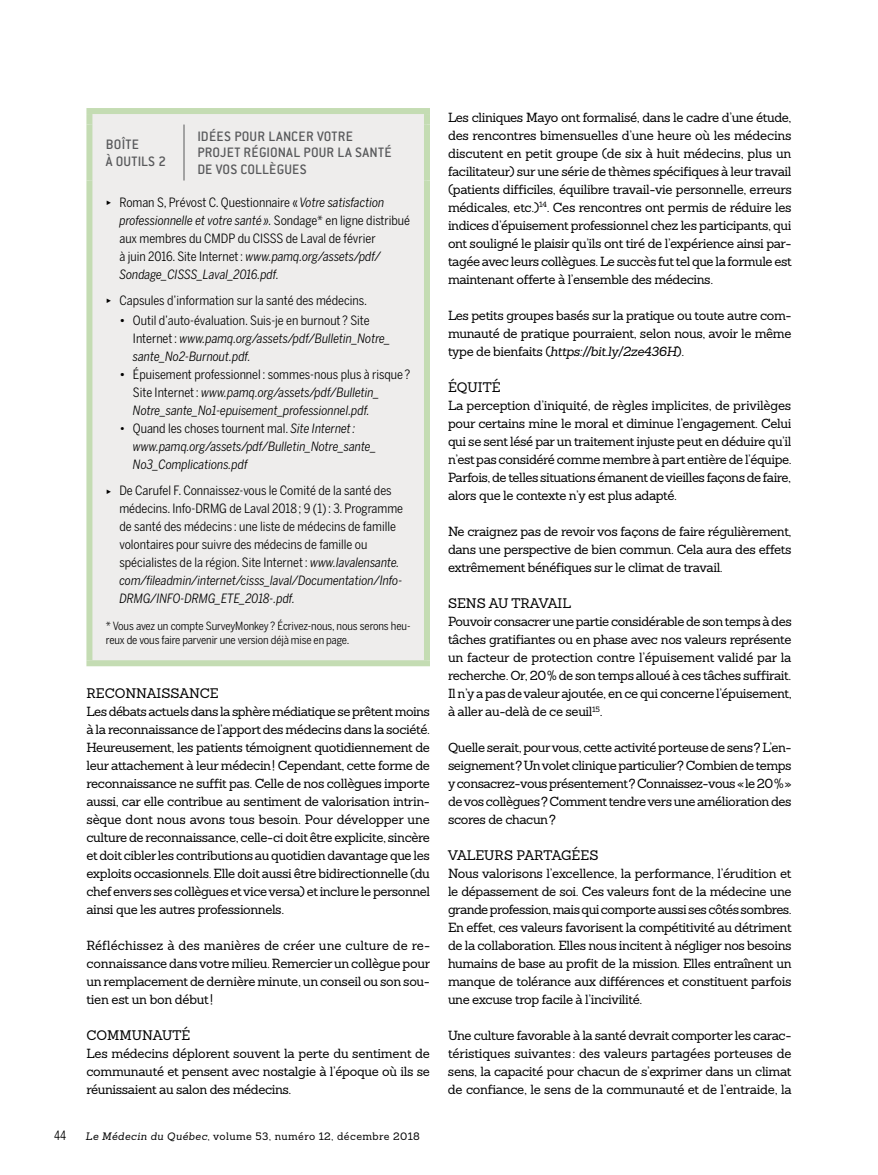
<style>
.page{position:relative;width:878px;height:1175px;background:#fff}
.page>*{position:absolute;margin:0;border:0;box-sizing:border-box;transform-origin:0 0}
.t1{font:500 15px/16.5px "Conduit ITC Std";letter-spacing:.02em;color:#58595b}
.t2{font:300 15px "Conduit ITC Std";color:#000;scale:.8 1}
.t3{font:13.5px "Sanchez Slab";color:#000}
.t4{font:12.9px/18px "Sanchez Slab";letter-spacing:-.03em;color:#000;text-align:justify}
.t5{font:12.75px/18px "Benton Sans Cond";color:#000}
.t6{font:italic 12.75px/18px "Benton Sans Cond";color:#000}
.t7{font:11.25px/13.5px "Benton Sans Cond";letter-spacing:-.01em;color:#000}
.t8{font:10.5px "Sanchez Slab";letter-spacing:.04em;color:#000}
.s1{font-style:italic}
.s2{font-weight:500;font-style:normal}
.s3{font-style:normal}
</style>
<div class="page">
<div style="left:92px;top:114px;width:332px;height:546px;background:#eeedec"></div>
<hr style="left:184px;top:124px;width:1px;height:56px;background:#58595b">
<div style="left:86px;top:108px;width:98px;height:6px;background:#c4dcb3"></div>
<div style="left:86px;top:114px;width:6px;height:10px;background:#c4dcb3"></div>
<div style="left:184px;top:108px;width:246px;height:6px;background:#c4dcb3"></div>
<div style="left:424px;top:114px;width:6px;height:10px;background:#c4dcb3"></div>
<div style="left:86px;top:124px;width:6px;height:56px;background:#c4dcb3"></div>
<div style="left:424px;top:124px;width:6px;height:56px;background:#c4dcb3"></div>
<div style="left:86px;top:180px;width:6px;height:480px;background:#c4dcb3"></div>
<div style="left:424px;top:180px;width:6px;height:480px;background:#c4dcb3"></div>
<div style="left:86px;top:660px;width:98px;height:6px;background:#c4dcb3"></div>
<div style="left:184px;top:660px;width:246px;height:6px;background:#c4dcb3"></div>
<svg style="left:107px;top:201px;width:4px;height:4px"></svg>
<svg style="left:107px;top:299px;width:4px;height:4px"></svg>
<svg style="left:107px;top:489px;width:4px;height:5px"></svg>
<p class="t1" style="left:106px;top:136px;width:62px">BOÎTE<br>À OUTILS 2</p>
<p class="t1" style="left:197px;top:127px;width:196px">IDÉES POUR LANCER VOTRE<br>PROJET RÉGIONAL POUR LA SANTÉ<br>DE VOS COLLÈGUES</p>
<p class="t5" style="left:119px;top:193px;width:292px">Roman S, Prévost C. Questionnaire «<span class="s1">Votre satisfaction professionnelle et votre santé ».</span> Sondage* en ligne distribué aux membres du CMDP du CISSS de Laval de février<br>à juin 2016. Site Internet: <span class="s1">www.pamq.org/assets/pdf/ Sondage_CISSS_Laval_2016.pdf.</span></p>
<p class="t5" style="left:119px;top:291px;width:249px">Capsules d’information sur la santé des médecins.</p>
<p class="t6" style="left:133px;top:311px;width:259px;text-indent:-14px"><span class="s2">•</span> <span class="s3">Outil d’auto-évaluation. Suis-je en burnout ? Site<br>Internet:</span> www.pamq.org/assets/pdf/Bulletin_Notre_ sante_No2-Burnout.pdf.</p>
<p class="t6" style="left:133px;top:365px;width:279px;text-indent:-14px"><span class="s2">•</span> <span class="s3">Épuisement professionnel : sommes-nous plus à risque ?<br>Site Internet:</span> www.pamq.org/assets/pdf/Bulletin_<br>Notre_sante_No1-epuisement_professionnel.pdf.</p>
<p class="t6" style="left:133px;top:419px;width:245px;text-indent:-14px"><span class="s3">• Quand les choses tournent mal.</span> Site Internet: www.pamq.org/assets/pdf/Bulletin_Notre_sante_<br>No3_Complications.pdf</p>
<p class="t5" style="left:119px;top:482px;width:285px">De Carufel F. Connaissez-vous le Comité de la santé des médecins. Info-DRMG de Laval 2018; 9 (1): 3. Programme de santé des médecins : une liste de médecins de famille volontaires pour suivre des médecins de famille ou spécialistes de la région. Site Internet: <span class="s1">www.lavalensante. com/fileadmin/internet/cisss_laval/Documentation/Info-DRMG/INFO-DRMG_ETE_2018-.pdf.</span></p>
<p class="t7" style="left:106px;top:619px;width:306px">* Vous avez un compte SurveyMonkey? Écrivez-nous, nous serons heu&shy;reux de vous faire parvenir une version déjà mise en page.</p>
<p class="t3" style="left:86px;top:684px;width:134px">RECONNAISSANCE</p>
<p class="t4" style="left:86px;top:702px;width:345px">Les débats actuels dans la sphère médiatique se prêtent moins à la reconnaissance de l’apport des médecins dans la société.<br>Heureusement, les patients témoignent quotidiennement de leur attachement à leur médecin! Cependant, cette forme de reconnaissance ne suffit pas. Celle de nos collègues importe aussi, car elle contribue au sentiment de valorisation intrin&shy;sèque dont nous avons tous besoin. Pour développer une culture de reconnaissance, celle-ci doit être explicite, sincère et doit cibler les contributions au quotidien davantage que les exploits occasionnels. Elle doit aussi être bidirectionnelle (du chef envers ses collègues et vice versa) et inclure le personnel ainsi que les autres professionnels.</p>
<p class="t4" style="left:86px;top:936px;width:345px;text-align:left">Réfléchissez à des manières de créer une culture de re-- connaissance dans votre milieu. Remercier un collègue pour un remplacement de dernière minute, un conseil ou son sou&shy;tien est un bon début!</p>
<p class="t3" style="left:86px;top:1026px;width:105px">COMMUNAUTÉ</p>
<p class="t4" style="left:86px;top:1044px;width:345px">Les médecins déplorent souvent la perte du sentiment de communauté et pensent avec nostalgie à l’époque où ils se réunissaient au salon des médecins.</p>
<p class="t2" style="left:54px;top:1126px;width:17px">44</p>
<p class="t8" style="left:86px;top:1129px;width:336px"><span class="s1">Le Médecin du Québec</span>, volume 53, numéro 12, décembre 2018</p>
<p class="t4" style="left:448px;top:108px;width:345px">Les cliniques Mayo ont formalisé, dans le cadre d’une étude, des rencontres bimensuelles d’une heure où les médecins discutent en petit groupe (de six à huit médecins, plus un facilitateur) sur une série de thèmes spécifiques à leur travail (patients difficiles, équilibre travail-vie personnelle, erreurs médicales, etc.)<sup>14</sup>. Ces rencontres ont permis de réduire les indices d’épuisement professionnel chez les participants, qui ont souligné le plaisir qu’ils ont tiré de l’expérience ainsi par&shy;tagée avec leurs collègues. Le succès fut tel que la formule est maintenant offerte à l’ensemble des médecins.</p>
<p class="t4" style="left:448px;top:306px;width:345px">Les petits groupes basés sur la pratique ou toute autre com&shy;munauté de pratique pourraient, selon nous, avoir le même type de bienfaits (<span class="s1">https://bit.ly/2ze436H</span>).</p>
<p class="t3" style="left:448px;top:378px;width:54px">ÉQUITÉ</p>
<p class="t4" style="left:448px;top:396px;width:345px">La perception d’iniquité, de règles implicites, de privilèges pour certains mine le moral et diminue l’engagement. Celui qui se sent lésé par un traitement injuste peut en déduire qu’il n’est pas considéré comme membre à part entière de l’équipe.<br>Parfois, de telles situations émanent de vieilles façons de faire, alors que le contexte n’y est plus adapté.</p>
<p class="t4" style="left:448px;top:522px;width:345px">Ne craignez pas de revoir vos façons de faire régulièrement, dans une perspective de bien commun. Cela aura des effets extrêmement bénéfiques sur le climat de travail.</p>
<p class="t3" style="left:448px;top:594px;width:124px">SENS AU TRAVAIL</p>
<p class="t4" style="left:448px;top:612px;width:345px">Pouvoir consacrer une partie considérable de son temps à des tâches gratifiantes ou en phase avec nos valeurs représente un facteur de protection contre l’épuisement validé par la recherche. Or, 20% de son temps alloué à ces tâches suffirait.<br>Il n’y a pas de valeur ajoutée, en ce qui concerne l’épuisement, à aller au-delà de ce seuil<sup>15</sup>.</p>
<p class="t4" style="left:448px;top:738px;width:345px">Quelle serait, pour vous, cette activité porteuse de sens? L’en&shy;seignement? Un volet clinique particulier? Combien de temps y consacrez-vous présentement? Connaissez-vous «le 20%» de vos collègues? Comment tendre vers une amélioration des scores de chacun?</p>
<p class="t3" style="left:448px;top:846px;width:152px">VALEURS PARTAGÉES</p>
<p class="t4" style="left:448px;top:864px;width:345px">Nous valorisons l’excellence, la performance, l’érudition et le dépassement de soi. Ces valeurs font de la médecine une grande profession, mais qui comporte aussi ses côtés sombres.<br>En effet, ces valeurs favorisent la compétitivité au détriment de la collaboration. Elles nous incitent à négliger nos besoins humains de base au profit de la mission. Elles entraînent un manque de tolérance aux différences et constituent parfois une excuse trop facile à l’incivilité.</p>
<p class="t4" style="left:448px;top:1026px;width:345px">Une culture favorable à la santé devrait comporter les carac&shy;téristiques suivantes: des valeurs partagées porteuses de sens, la capacité pour chacun de s’exprimer dans un climat de confiance, le sens de la communauté et de l’entraide, la</p>
</div>
